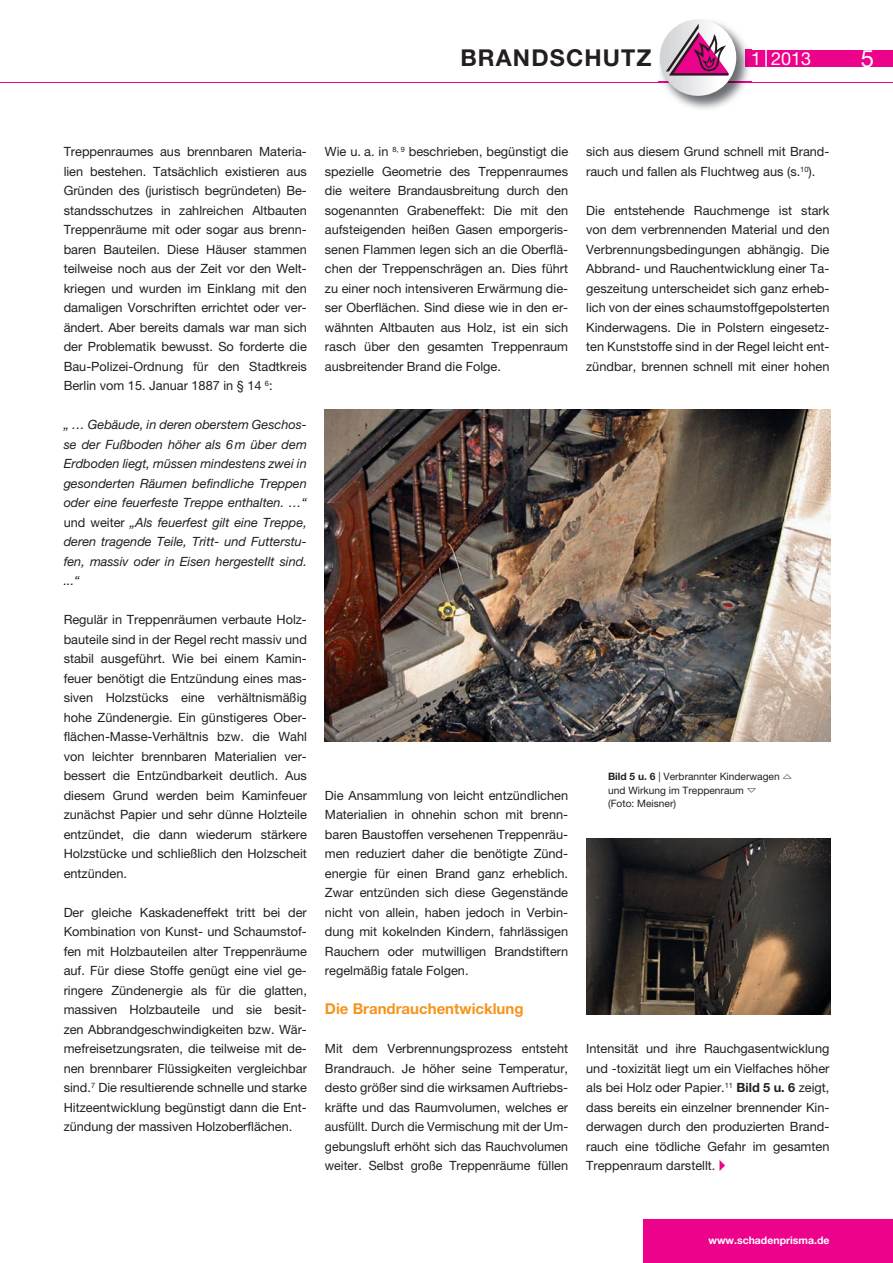
<style>
.page{position:relative;width:893px;height:1263px;background:#fff}
.page>*{position:absolute;margin:0;border:0;box-sizing:border-box;transform-origin:0 0}
.t1{font:24px "Helvetica Neue";color:#fff}
.t2{font:700 23.25px "Helvetica Neue";letter-spacing:.05em;color:#231f20}
.t3{font:18px "Helvetica Neue";color:#fff}
.t4{font:700 15px "Helvetica Neue";color:#f7931d}
.t5{font:12.75px/19.5px "Helvetica Neue";color:#231f20;text-align:justify}
.t6{font:italic 12.75px/19.5px "Helvetica Neue";color:#231f20;text-align:justify}
.t7{font:700 10.5px "Helvetica Neue";color:#fff}
.t8{font:10.2px/13.5px "Helvetica Neue";color:#231f20}
.s1{font-style:normal}
.s2{font-weight:700}
.s3{font-family:"European Pi Three";color:#ed028c}
</style>
<div class="page">
<div style="left:745px;top:50px;width:147px;height:17px;background:#ed028c"></div>
<svg style="left:765px;top:50px;width:1px;height:17px"></svg>
<hr style="left:0;top:82px;width:892px;height:1px;background:#ed028c">
<img style="left:658px;top:20px;width:93px;height:89px">
<img style="left:745px;top:50px;width:6px;height:17px">
<img style="left:658px;top:82px;width:93px;height:1px">
<svg style="left:659px;top:19px;width:77px;height:77px"></svg>
<svg style="left:665px;top:24px;width:63px;height:52px"></svg>
<div style="left:644px;top:1219px;width:248px;height:44px;background:#ed028c"></div>
<img style="left:325px;top:410px;width:505px;height:331px">
<img style="left:587px;top:839px;width:243px;height:175px">
<h2 class="t2" style="left:460px;top:50px;width:193px">BRANDSCHUTZ</h2>
<h3 class="t3" style="left:751px;top:52px;width:62px">1 2013</h3>
<h1 class="t1" style="left:860px;top:50px;width:15px">5</h1>
<p class="t5" style="left:64px;top:143px;width:245px">Treppenraumes aus brennbaren Materia&shy;lien bestehen. Tatsächlich existieren aus Gründen des (juristisch begründeten) Be&shy;standsschutzes in zahlreichen Altbauten Treppenräume mit oder sogar aus brenn&shy;baren Bauteilen. Diese Häuser stammen teilweise noch aus der Zeit vor den Welt&shy;kriegen und wurden im Einklang mit den damaligen Vorschriften errichtet oder ver&shy;ändert. Aber bereits damals war man sich der Problematik bewusst. So forderte die Bau-Polizei-Ordnung für den Stadtkreis Berlin vom 15. Januar 1887 in § 14 <sup>6</sup>:</p>
<p class="t6" style="left:64px;top:416px;width:245px">„ … Gebäude, in deren oberstem Geschos&shy;se der Fußboden höher als 6 m über dem Erdboden liegt, müssen mindestens zwei in gesonderten Räumen befindliche Treppen oder eine feuerfeste Treppe enthalten. …“ <span class="s1">und weiter</span> „Als feuerfest gilt eine Treppe, deren tragende Teile, Tritt- und Futterstu&shy;fen, massiv oder in Eisen hergestellt sind. ...“</p>
<p class="t5" style="left:64px;top:611px;width:245px">Regulär in Treppenräumen verbaute Holz&shy;bauteile sind in der Regel recht massiv und stabil ausgeführt. Wie bei einem Kamin&shy;feuer benötigt die Entzündung eines mas&shy;siven Holzstücks eine verhältnismäßig hohe Zündenergie. Ein günstigeres Ober&shy;flächen-Masse-Verhältnis bzw. die Wahl von leichter brennbaren Materialien ver&shy;bessert die Entzündbarkeit deutlich. Aus diesem Grund werden beim Kaminfeuer zunächst Papier und sehr dünne Holzteile entzündet, die dann wiederum stärkere Holzstücke und schließlich den Holzscheit entzünden.</p>
<p class="t5" style="left:64px;top:904px;width:245px">Der gleiche Kaskadeneffekt tritt bei der Kombination von Kunst- und Schaumstof&shy;fen mit Holzbauteilen alter Treppenräume auf. Für diese Stoffe genügt eine viel ge&shy;ringere Zündenergie als für die glatten, massiven Holzbauteile und sie besit&shy;zen Abbrandgeschwindigkeiten bzw. Wär&shy;mefreisetzungsraten, die teilweise mit de&shy;nen brennbarer Flüssigkeiten vergleichbar sind.<sup>7</sup> Die resultierende schnelle und starke Hitzeentwicklung begünstigt dann die Ent&shy;zündung der massiven Holzoberflächen.</p>
<p class="t5" style="left:325px;top:143px;width:245px">Wie u. a. in <sup>8,</sup> <sup>9</sup> beschrieben, begünstigt die spezielle Geometrie des Treppenraumes die weitere Brandausbreitung durch den sogenannten Grabeneffekt: Die mit den aufsteigenden heißen Gasen emporgeris&shy;senen Flammen legen sich an die Oberflä&shy;chen der Treppenschrägen an. Dies führt zu einer noch intensiveren Erwärmung die&shy;ser Oberflächen. Sind diese wie in den er&shy;wähnten Altbauten aus Holz, ist ein sich rasch über den gesamten Treppenraum ausbreitender Brand die Folge.</p>
<p class="t5" style="left:586px;top:143px;width:245px">sich aus diesem Grund schnell mit Brand&shy;rauch und fallen als Fluchtweg aus (s.<sup>10</sup>).</p>
<p class="t5" style="left:586px;top:202px;width:245px">Die entstehende Rauchmenge ist stark von dem verbrennenden Material und den Verbrennungsbedingungen abhängig. Die Abbrand- und Rauchentwicklung einer Ta&shy;geszeitung unterscheidet sich ganz erheb&shy;lich von der eines schaumstoffgepolsterten Kinderwagens. Die in Polstern eingesetz&shy;ten Kunststoffe sind in der Regel leicht ent&shy;zündbar, brennen schnell mit einer hohen</p>
<p class="t5" style="left:325px;top:787px;width:245px">Die Ansammlung von leicht entzündlichen Materialien in ohnehin schon mit brenn&shy;baren Baustoffen versehenen Treppenräu&shy;men reduziert daher die benötigte Zünd&shy;energie für einen Brand ganz erheblich.<br>Zwar entzünden sich diese Gegenstände nicht von allein, haben jedoch in Verbin&shy;dung mit kokelnden Kindern, fahrlässigen Rauchern oder mutwilligen Brandstiftern regelmäßig fatale Folgen.</p>
<p class="t4" style="left:325px;top:1004px;width:200px">Die Brandrauchentwicklung</p>
<p class="t5" style="left:325px;top:1040px;width:245px">Mit dem Verbrennungsprozess entsteht Brandrauch. Je höher seine Temperatur, desto größer sind die wirksamen Auftriebs&shy;kräfte und das Raumvolumen, welches er ausfüllt. Durch die Vermischung mit der Um&shy;gebungsluft erhöht sich das Rauchvolumen weiter. Selbst große Treppenräume füllen</p>
<p class="t8" style="left:608px;top:771px;width:173px"><span class="s2">Bild 5 u. 6</span> | Verbrannter Kinderwagen und Wirkung im Treppenraum<br>(Foto: Meisner)</p>
<p class="t5" style="left:586px;top:1040px;width:245px">Intensität und ihre Rauchgasentwicklung und -toxizität liegt um ein Vielfaches höher als bei Holz oder Papier.<sup>11</sup> <span class="s2">Bild 5 u. 6</span> zeigt, dass bereits ein einzelner brennender Kin&shy;derwagen durch den produzierten Brand&shy;rauch eine tödliche Gefahr im gesamten Treppenraum darstellt. <span class="s3">-</span></p>
<p class="t7" style="left:708px;top:1236px;width:122px">www.schadenprisma.de</p>
</div>
